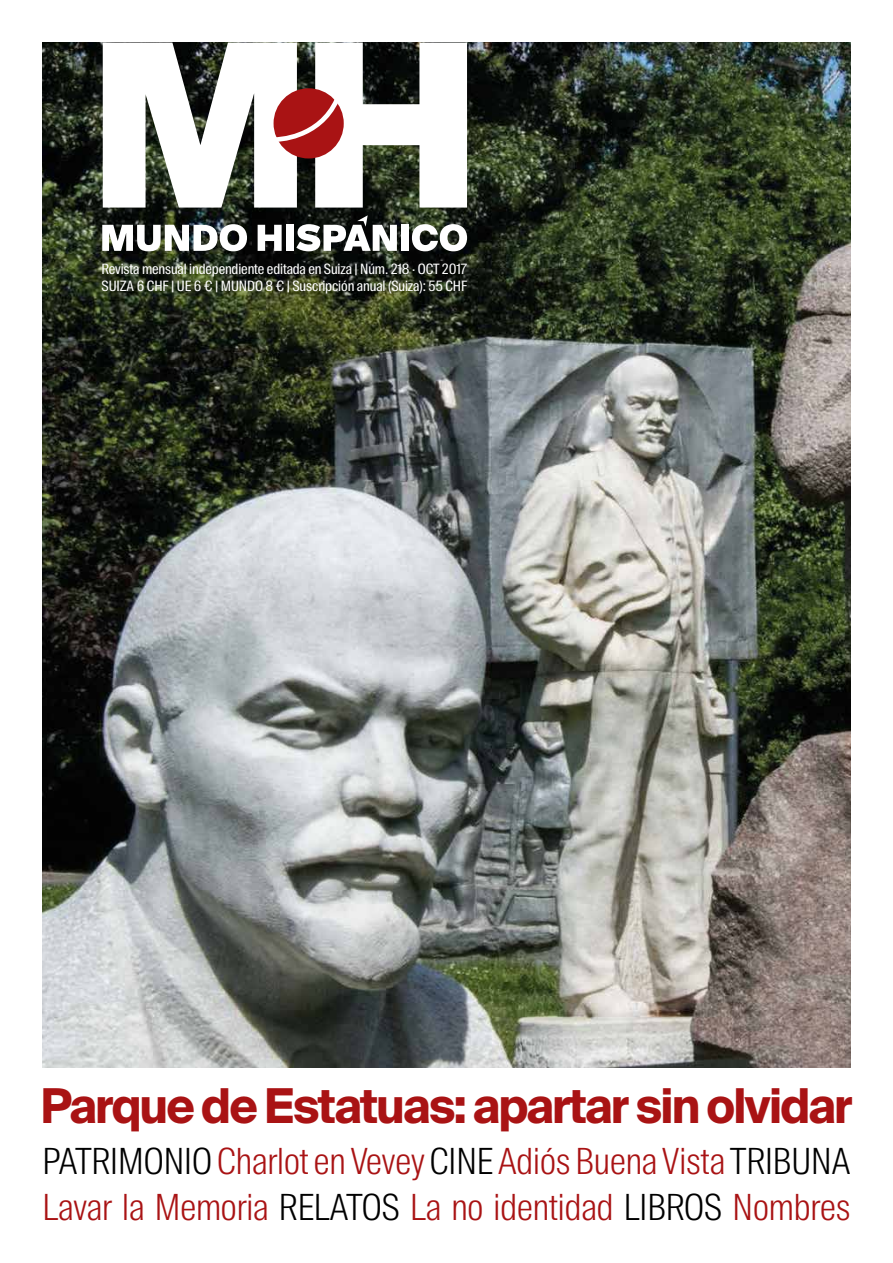
<style>
.page{position:relative;width:893px;height:1263px;background:#fff}
.page>*{position:absolute;margin:0;border:0;box-sizing:border-box;transform-origin:0 0}
.t1{font:700 48px "Suisse Intl";letter-spacing:-.04em;color:#a91314;scale:.96 1}
.t2{font:300 36px/46.5px "Suisse Intl Cond";color:#a91314}
.t3{font:14.25px/17.1px "Suisse Intl Cond";letter-spacing:-.01em;color:#fff}
.s1{color:#000}
</style>
<div class="page">
<img style="left:43px;top:43px;width:807px;height:1025px">
<svg style="left:103px;top:43px;width:364px;height:165px"></svg>
<svg style="left:102px;top:224px;width:145px;height:27px"></svg>
<svg style="left:258px;top:225px;width:24px;height:26px"></svg>
<div style="left:286px;top:225px;width:8px;height:26px;background:#fff"></div>
<div style="left:401px;top:225px;width:8px;height:26px;background:#fff"></div>
<svg style="left:412px;top:224px;width:55px;height:27px"></svg>
<svg style="left:296px;top:215px;width:101px;height:36px"></svg>
<p class="t3" style="left:102px;top:261px;width:367px">Revista mensual independiente editada en Suiza | Núm. 218 · OCT 2017<br>SUIZA 6 CHF | UE 6 € | MUNDO 8 € | Suscripción anual (Suiza): 55 CHF</p>
<h1 class="t1" style="left:40px;top:1078px;width:848px">Parque de Estatuas: apartar sin olvidar</h1>
<h2 class="t2" style="left:43px;top:1138px;width:809px"><span class="s1">PATRIMONIO</span> Charlot en Vevey <span class="s1">CINE</span> Adiós Buena Vista <span class="s1">TRIBUNA<br></span>Lavar la Memoria <span class="s1">RELATOS</span> La no identidad <span class="s1">LIBROS</span> Nombres</h2>
</div>
